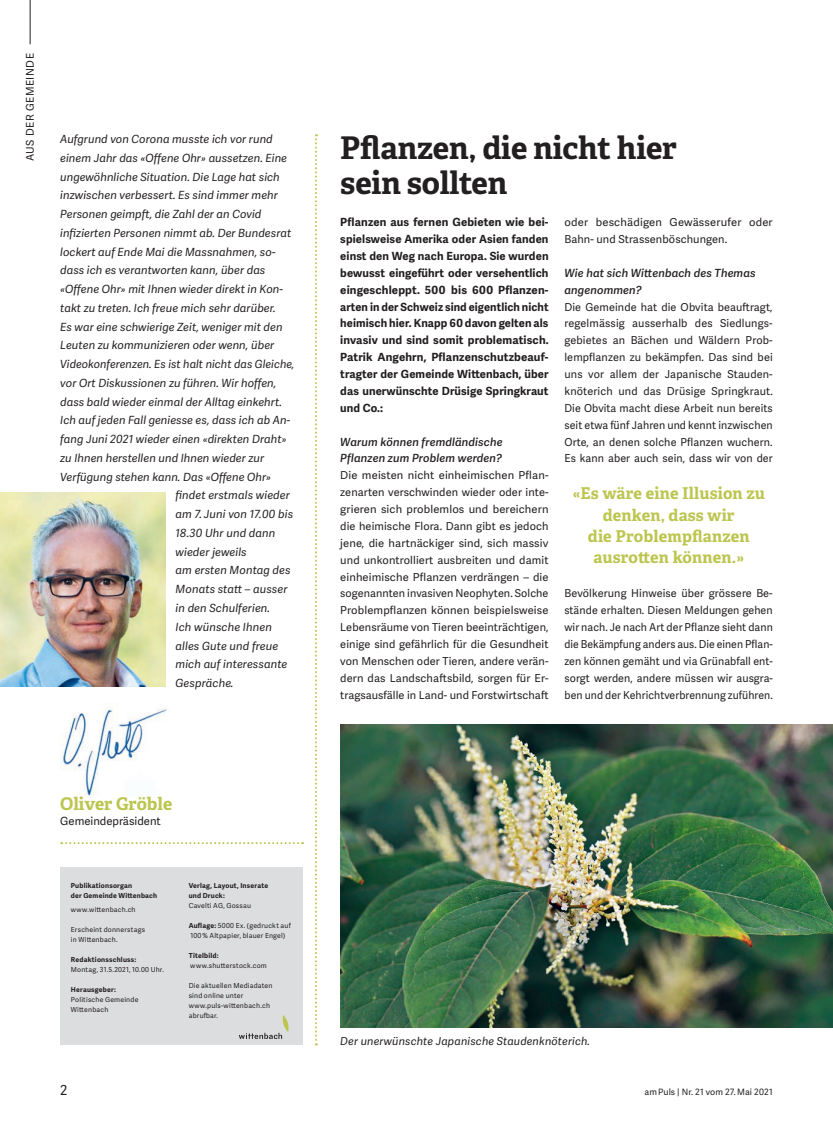
<style>
.page{position:relative;width:833px;height:1134px;background:#fff}
.page>*{position:absolute;margin:0;border:0;box-sizing:border-box;transform-origin:0 0}
.t1{font:700 31.25px/35px "Adelle";letter-spacing:-.005em;color:#231f20}
.t2{font:700 17.5px "Adelle";color:#bcc54e}
.t3{font:700 16.25px/21.2px "Adelle";letter-spacing:.01em;color:#bcc54e;text-align:center}
.t4{font:13.75px "Adelle Sans";color:#231f20}
.t5{font:italic 11.25px "Adelle Sans";letter-spacing:.005em;color:#231f20}
.t6{font:700 11.25px/16.9px "Adelle Sans";letter-spacing:.01em;color:#231f20;text-align:justify}
.t7{font:italic 600 11.25px/16.9px "Adelle Sans";letter-spacing:.01em;color:#231f20}
.t8{font:11.25px "Adelle Sans";color:#231f20}
.t9{font:11px/16.9px "Adelle Sans";letter-spacing:.01em;color:#231f20;text-align:justify}
.t10{font:italic 11px "Adelle Sans";letter-spacing:.015em;color:#231f20}
.t11{font:10.62px "Adelle Sans";letter-spacing:.05em;color:#231f20}
.t12{font:8.75px "Adelle Sans";letter-spacing:.01em;color:#231f20}
.t13{font:6.88px/10px "Adelle Sans";letter-spacing:.03em;color:#231f20}
.t14{font:700 6.88px/10px "Adelle Sans";letter-spacing:.03em;color:#231f20}
.s1{font-weight:700}
</style>
<div class="page">
<hr style="left:30px;top:0;width:1px;height:44px;background:#231f20">
<img style="left:60px;top:708px;width:107px;height:89px">
<svg style="left:315px;top:134px;width:2px;height:911px"></svg>
<svg style="left:61px;top:842px;width:242px;height:2px"></svg>
<img style="left:340px;top:724px;width:493px;height:304px">
<div style="left:60px;top:867px;width:243px;height:178px;background:#dcdddf"></div>
<svg style="left:239px;top:1015px;width:49px;height:24px"></svg>
<img style="left:0;top:492px;width:166px;height:195px">
<p class="t11" style="left:24px;top:161px;width:110px;rotate:-90deg">AUS DER GEMEINDE</p>
<p class="t5" style="left:60px;top:133px;width:214px">Aufgrund von Corona musste ich vor rund</p>
<p class="t5" style="left:60px;top:151px;width:228px">einem Jahr das «Offene Ohr» aussetzen. Eine</p>
<p class="t5" style="left:60px;top:170px;width:221px">ungewöhnliche Situation. Die Lage hat sich</p>
<p class="t5" style="left:60px;top:189px;width:219px">inzwischen verbessert. Es sind immer mehr</p>
<p class="t5" style="left:60px;top:208px;width:203px">Personen geimpft, die Zahl der an Covid</p>
<p class="t5" style="left:60px;top:226px;width:232px">infizierten Personen nimmt ab. Der Bundesrat</p>
<p class="t5" style="left:60px;top:245px;width:217px">lockert auf Ende Mai die Massnahmen, so-</p>
<p class="t5" style="left:60px;top:264px;width:207px">dass ich es verantworten kann, über das</p>
<p class="t5" style="left:60px;top:283px;width:224px">«Offene Ohr» mit Ihnen wieder direkt in Kon-</p>
<p class="t5" style="left:60px;top:301px;width:217px">takt zu treten. Ich freue mich sehr darüber.</p>
<p class="t5" style="left:60px;top:320px;width:224px">Es war eine schwierige Zeit, weniger mit den</p>
<p class="t5" style="left:60px;top:339px;width:216px">Leuten zu kommunizieren oder wenn, über</p>
<p class="t5" style="left:60px;top:358px;width:236px">Videokonferenzen. Es ist halt nicht das Gleiche,</p>
<p class="t5" style="left:60px;top:376px;width:218px">vor Ort Diskussionen zu führen. Wir hoffen,</p>
<p class="t5" style="left:60px;top:395px;width:223px">dass bald wieder einmal der Alltag einkehrt.</p>
<p class="t5" style="left:60px;top:414px;width:231px">Ich auf jeden Fall geniesse es, dass ich ab An-</p>
<p class="t5" style="left:60px;top:433px;width:228px">fang Juni 2021 wieder einen «direkten Draht»</p>
<p class="t5" style="left:60px;top:451px;width:205px">zu Ihnen herstellen und Ihnen wieder zur</p>
<p class="t5" style="left:60px;top:470px;width:212px">Verfügung stehen kann. Das «Offene Ohr»</p>
<p class="t5" style="left:176px;top:489px;width:116px">findet erstmals wieder</p>
<p class="t5" style="left:176px;top:508px;width:119px">am 7. Juni von 17.00 bis</p>
<p class="t5" style="left:176px;top:526px;width:101px">18.30 Uhr und dann</p>
<p class="t5" style="left:176px;top:545px;width:73px">wieder jeweils</p>
<p class="t5" style="left:176px;top:564px;width:116px">am ersten Montag des</p>
<p class="t5" style="left:176px;top:583px;width:113px">Monats statt – ausser</p>
<p class="t5" style="left:176px;top:601px;width:96px">in den Schulferien.</p>
<p class="t5" style="left:176px;top:620px;width:98px">Ich wünsche Ihnen</p>
<p class="t5" style="left:176px;top:639px;width:104px">alles Gute und freue</p>
<p class="t5" style="left:176px;top:658px;width:113px">mich auf interessante</p>
<p class="t5" style="left:176px;top:676px;width:59px">Gespräche.</p>
<h1 class="t1" style="left:340px;top:130px;width:338px">Pflanzen, die nicht hier sein sollten</h1>
<p class="t6" style="left:340px;top:214px;width:210px">Pflanzen aus fernen Gebieten wie bei&shy;spielsweise Amerika oder Asien fanden einst den Weg nach Europa. Sie wurden bewusst eingeführt oder versehentlich eingeschleppt. 500 bis 600 Pflanzen&shy;arten in der Schweiz sind eigentlich nicht heimisch hier. Knapp 60 davon gelten als invasiv und sind somit problematisch.<br>Patrik Angehrn, Pflanzenschutzbeauf&shy;tragter der Gemeinde Wittenbach, über das unerwünschte Drüsige Springkraut und Co.:</p>
<p class="t7" style="left:340px;top:433px;width:164px">Warum können fremdländische<br>Pflanzen zum Problem werden?</p>
<p class="t9" style="left:340px;top:467px;width:210px">Die meisten nicht einheimischen Pflan&shy;zenarten verschwinden wieder oder inte&shy;grieren sich problemlos und bereichern die heimische Flora. Dann gibt es jedoch jene, die hartnäckiger sind, sich massiv und unkontrolliert ausbreiten und damit einheimische Pflanzen verdrängen – die sogenannten invasiven Neophyten. Solche Problempflanzen können beispielsweise Lebensräume von Tieren beeinträchtigen, einige sind gefährlich für die Gesundheit von Menschen oder Tieren, andere verän&shy;dern das Landschaftsbild, sorgen für Er&shy;tragsausfälle in Land- und Forstwirtschaft</p>
<p class="t9" style="left:564px;top:214px;width:210px">oder beschädigen Gewässerufer oder<br>Bahn- und Strassenböschungen.</p>
<p class="t7" style="left:564px;top:265px;width:193px">Wie hat sich Wittenbach des Themas angenommen?</p>
<p class="t9" style="left:564px;top:299px;width:210px">Die Gemeinde hat die Obvita beauftragt, regelmässig ausserhalb des Siedlungs&shy;gebietes an Bächen und Wäldern Prob&shy;lempflanzen zu bekämpfen. Das sind bei uns vor allem der Japanische Stauden&shy;knöterich und das Drüsige Springkraut.<br>Die Obvita macht diese Arbeit nun bereits seit etwa fünf Jahren und kennt inzwischen Orte, an denen solche Pflanzen wuchern.<br>Es kann aber auch sein, dass wir von der</p>
<h3 class="t3" style="left:572px;top:483px;width:194px">«Es wäre eine Illusion zu denken, dass wir<br>die Problempflanzen ausrotten können.»</h3>
<p class="t9" style="left:564px;top:585px;width:210px">Bevölkerung Hinweise über grössere Be&shy;stände erhalten. Diesen Meldungen gehen wir nach. Je nach Art der Pflanze sieht dann die Bekämpfung anders aus. Die einen Pflan&shy;zen können gemäht und via Grünabfall ent&shy;sorgt werden, andere müssen wir ausgra&shy;ben und der Kehrichtverbrennung zuführen.</p>
<h2 class="t2" style="left:60px;top:792px;width:113px">Oliver Gröble</h2>
<p class="t8" style="left:60px;top:815px;width:102px">Gemeindepräsident</p>
<p class="t14" style="left:71px;top:881px;width:88px">Publikationsorgan<br>der Gemeinde Wittenbach</p>
<p class="t13" style="left:71px;top:904px;width:66px">www.wittenbach.ch</p>
<p class="t13" style="left:71px;top:924px;width:76px">Erscheint donnerstags in Wittenbach.</p>
<p class="t14" style="left:71px;top:954px;width:67px">Redaktionsschluss:</p>
<p class="t13" style="left:71px;top:964px;width:94px">Montag, 31.5.2021, 10.00 Uhr.</p>
<p class="t14" style="left:71px;top:984px;width:47px">Herausgeber:</p>
<p class="t13" style="left:71px;top:994px;width:69px">Politische Gemeinde<br>Wittenbach</p>
<p class="t14" style="left:189px;top:881px;width:81px">Verlag, Layout, Inserate und Druck:</p>
<p class="t13" style="left:189px;top:901px;width:64px">Cavelti AG, Gossau</p>
<p class="t13" style="left:189px;top:921px;width:104px"><span class="s1">Auflage:</span> 5000 Ex. (gedruckt auf<br>100 % Altpapier, blauer Engel)</p>
<p class="t14" style="left:189px;top:951px;width:31px">Titelbild:</p>
<p class="t13" style="left:190px;top:961px;width:78px">www.shutterstock.com</p>
<p class="t13" style="left:189px;top:981px;width:85px">Die aktuellen Mediadaten sind online unter www.puls-wittenbach.ch abrufbar.</p>
<p class="t10" style="left:340px;top:1034px;width:251px">Der unerwünschte Japanische Staudenknöterich.</p>
<p class="t4" style="left:60px;top:1082px;width:9px">2</p>
<p class="t12" style="left:644px;top:1087px;width:130px">am Puls | Nr. 21 vom 27. Mai 2021</p>
</div>
